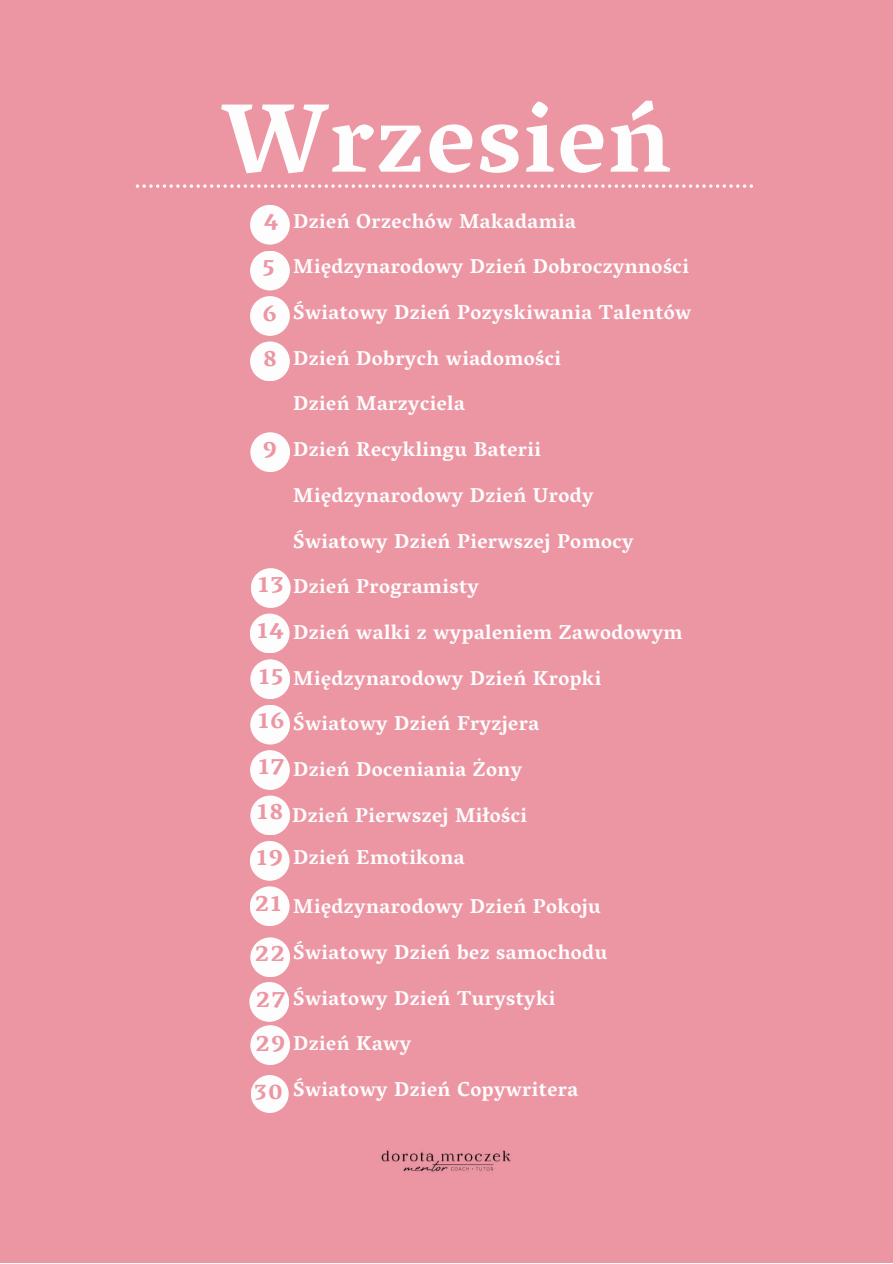
<style>
.page{position:relative;width:893px;height:1264px;background:#fff}
.page>*{position:absolute;margin:0;border:0;box-sizing:border-box;transform-origin:0 0}
.t1{font:700 99.3px "Vesper Libre";letter-spacing:.02em;color:#fdfdfd}
.t2{font:700 25.65px/45.8px "Vesper Libre";letter-spacing:.02em;color:#ec96a4;text-align:justify}
.t3{font:700 20.55px/45.2px "Vesper Libre";letter-spacing:.02em;color:#fdfdfd}
.s1{font-size:24.45px;color:#ec96a4}
</style>
<div class="page">
<div style="left:0;top:0;width:892px;height:1262px;background:#ec96a4"></div>
<svg style="left:136px;top:184px;width:617px;height:4px"></svg>
<div style="left:250px;top:205px;width:40px;height:40px;background:#fdfdfd;border-radius:50%"></div>
<div style="left:250px;top:251px;width:40px;height:39px;background:#fdfdfd;border-radius:50%"></div>
<div style="left:250px;top:296px;width:40px;height:40px;background:#fdfdfd;border-radius:50%"></div>
<div style="left:250px;top:341px;width:40px;height:40px;background:#fdfdfd;border-radius:50%"></div>
<div style="left:250px;top:432px;width:40px;height:40px;background:#fdfdfd;border-radius:50%"></div>
<div style="left:251px;top:568px;width:39px;height:40px;background:#fdfdfd;border-radius:50%"></div>
<div style="left:250px;top:613px;width:39px;height:40px;background:#fdfdfd;border-radius:50%"></div>
<div style="left:250px;top:659px;width:40px;height:40px;background:#fdfdfd;border-radius:50%"></div>
<div style="left:250px;top:795px;width:40px;height:40px;background:#fdfdfd;border-radius:50%"></div>
<div style="left:250px;top:841px;width:39px;height:39px;background:#fdfdfd;border-radius:50%"></div>
<div style="left:250px;top:886px;width:39px;height:40px;background:#fdfdfd;border-radius:50%"></div>
<div style="left:250px;top:937px;width:40px;height:40px;background:#fdfdfd;border-radius:50%"></div>
<div style="left:250px;top:1025px;width:40px;height:40px;background:#fdfdfd;border-radius:50%"></div>
<div style="left:250px;top:750px;width:40px;height:40px;background:#fdfdfd;border-radius:50%"></div>
<div style="left:250px;top:704px;width:40px;height:40px;background:#fdfdfd;border-radius:50%"></div>
<div style="left:249px;top:982px;width:40px;height:39px;background:#fdfdfd;border-radius:50%"></div>
<div style="left:251px;top:1075px;width:38px;height:37px;background:#fdfdfd;border-radius:50%"></div>
<img style="left:381px;top:1150px;width:130px;height:22px">
<h1 class="t1" style="left:222px;top:79px;width:450px">Wrzesień</h1>
<p class="t3" style="left:293px;top:198px;width:397px">Dzień Orzechów Makadamia<br>Międzynarodowy Dzień Dobroczynności</p>
<p class="t3" style="left:293px;top:289px;width:399px">Światowy Dzień Pozyskiwania Talentów</p>
<p class="t3" style="left:293px;top:335px;width:269px">Dzień Dobrych wiadomości</p>
<p class="t3" style="left:293px;top:381px;width:173px">Dzień Marzyciela</p>
<p class="t3" style="left:293px;top:426px;width:249px">Dzień Recyklingu Baterii</p>
<p class="t3" style="left:293px;top:472px;width:302px">Międzynarodowy Dzień Urody</p>
<p class="t3" style="left:293px;top:518px;width:342px">Światowy Dzień Pierwszej Pomocy</p>
<p class="t3" style="left:293px;top:563px;width:187px">Dzień Programisty</p>
<p class="t3" style="left:293px;top:609px;width:390px">Dzień walki z wypaleniem Zawodowym</p>
<p class="t3" style="left:293px;top:655px;width:309px">Międzynarodowy Dzień Kropki</p>
<p class="t3" style="left:293px;top:700px;width:247px">Światowy Dzień Fryzjera</p>
<p class="t3" style="left:293px;top:746px;width:230px">Dzień Doceniania Żony</p>
<p class="t3" style="left:292px;top:793px;width:236px;line-height:41.7px">Dzień Pierwszej Miłości<br>Dzień Emotikona</p>
<p class="t3" style="left:293px;top:883px;width:309px">Międzynarodowy Dzień Pokoju</p>
<p class="t3" style="left:293px;top:929px;width:315px">Światowy Dzień bez samochodu</p>
<p class="t3" style="left:293px;top:974px;width:264px">Światowy Dzień Turystyki</p>
<p class="t3" style="left:293px;top:1020px;width:119px">Dzień Kawy</p>
<p class="t2" style="left:262px;top:197px;width:19px;text-align:left">4<br>5<br>6<br>8</p>
<p class="t2" style="left:262px;top:425px;width:16px">9</p>
<p class="t2" style="left:257px;top:560px;width:29px">13<br>14<br>15</p>
<p class="t2" style="left:258px;top:696px;width:29px">16</p>
<p class="t2" style="left:254px;top:741px;width:32px">17<br>18<br>19<br>21</p>
<p class="t2" style="left:254px;top:929px;width:32px">22</p>
<p class="t2" style="left:255px;top:975px;width:32px">27</p>
<p class="t2" style="left:255px;top:1019px;width:32px">29</p>
<p class="t3" style="left:254px;top:1066px;width:326px"><span class="s1">30</span> Światowy Dzień Copywritera</p>
</div>
